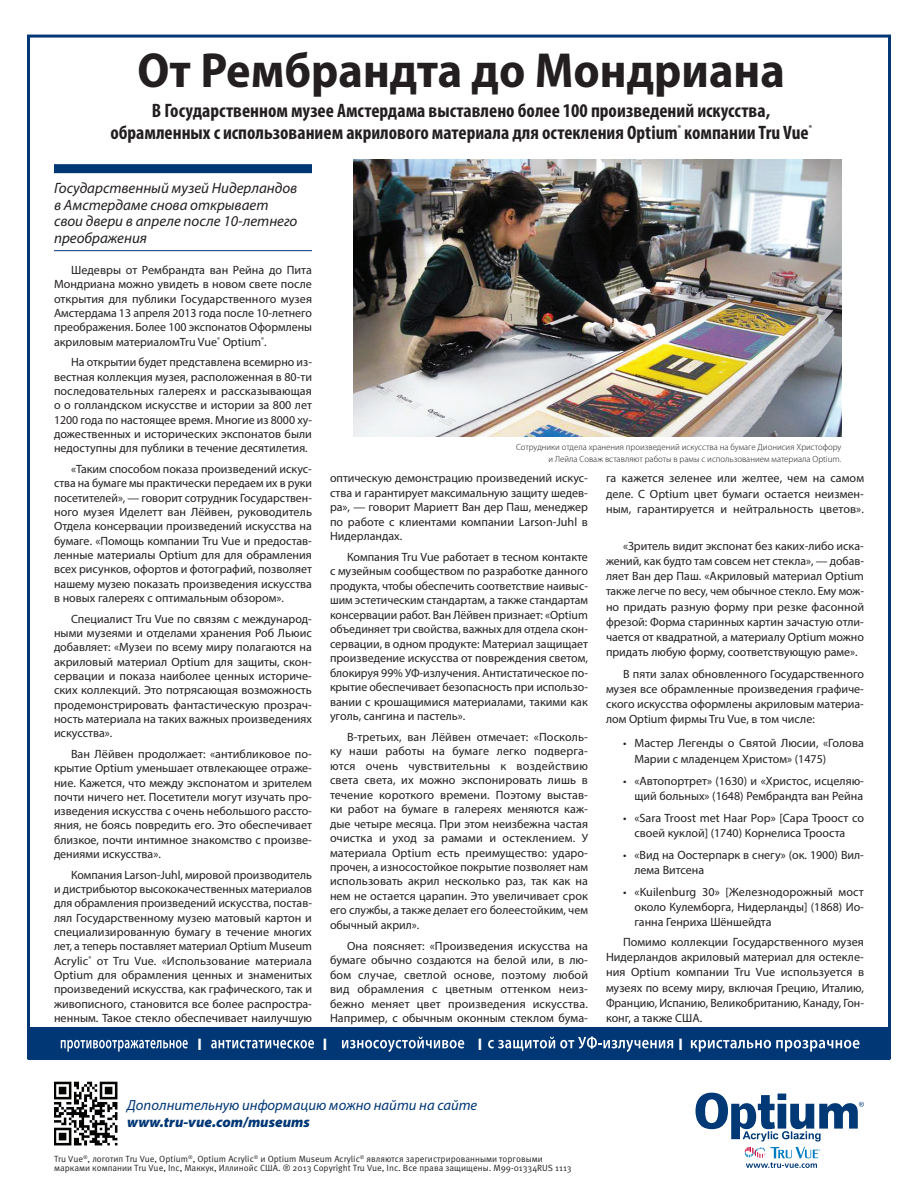
<style>
.page{position:relative;width:918px;height:1188px;background:#fff}
.page>*{position:absolute;margin:0;border:0;box-sizing:border-box;transform-origin:0 0}
.t1{font:700 semi-condensed 49.5px "Myriad Pro";color:#231f20}
.t2{font:700 condensed 19.5px "Myriad Pro";color:#231f20}
.t3{font:600 16.8px "Myriad Pro";color:#fff;scale:1.14 1}
.t4{font:italic 15px/16.6px "Myriad Pro";color:#231f20}
.t5{font:italic 14.7px/17.1px "Myriad Pro";color:#013775}
.t6{font:12px/14.2px "Myriad Pro";color:#231f20;text-align:justify}
.t7{font:9px/9px "Meta Pro";color:#231f20}
.t8{font:300 semi-condensed 9px/12px "Myriad Pro";color:#231f20;text-align:right;scale:1.08 1}
.t9{font:700 condensed 8.7px "Myriad Pro";color:#231f20}
.s1{font-weight:900}
</style>
<div class="page">
<img style="left:353px;top:160px;width:489px;height:276px">
<svg style="left:696px;top:1093px;width:168px;height:75px"></svg>
<div style="left:54px;top:164px;width:258px;height:9px;background:#013775"></div>
<hr style="left:54px;top:250px;width:258px;height:1px;background:#013775">
<img style="left:54px;top:1082px;width:64px;height:64px">
<div style="left:28px;top:1027px;width:861px;height:32px;background:#013775"></div>
<svg style="left:61px;top:1040px;width:127px;height:12px"></svg>
<svg style="left:211px;top:1040px;width:103px;height:8px"></svg>
<svg style="left:342px;top:1037px;width:122px;height:15px"></svg>
<svg style="left:488px;top:1036px;width:185px;height:16px"></svg>
<svg style="left:691px;top:1040px;width:168px;height:12px"></svg>
<p class="t1" style="left:137px;top:42px;width:649px">От Рембрандта до Мондриана</p>
<p class="t2" style="left:152px;top:98px;width:620px">В Государственном музее Амстердама выставлено более 100 произведений искусства,</p>
<p class="t2" style="left:110px;top:120px;width:700px">обрамленных с использованием акрилового материала для остекления Optium компании Tru Vue</p>
<p class="t9" style="left:678px;top:123px;width:5px">®</p>
<p class="t9" style="left:809px;top:123px;width:5px">®</p>
<p class="t4" style="left:54px;top:179px;width:245px">Государственный музей Нидерландов в Амстердаме снова открывает свои двери в апреле после 10‑летнего преображения</p>
<p class="t6" style="left:54px;top:263px;width:260px;text-indent:17px">Шедевры от Рембрандта ван Рейна до Пита Мондриана можно увидеть в новом свете после открытия для публики Государственного музея Амстердама 13 апреля 2013 года после 10‑летнего преображения. Более 100 экспонатов Оформлены акриловым материаломTru Vue<sup>®</sup> Optium<sup>®</sup>.</p>
<p class="t6" style="left:54px;top:355px;width:260px;text-indent:17px">На открытии будет представлена всемирно из&shy;вестная коллекция музея, расположенная в 80‑ти последовательных галереях и рассказывающая о о голландском искусстве и истории за 800 лет 1200 года по настоящее время. Многие из 8000 ху&shy;дожественных и исторических экспонатов были недоступны для публики в течение десятилетия.</p>
<p class="t6" style="left:54px;top:462px;width:260px;text-indent:17px">«Таким способом показа произведений искус&shy;ства на бумаге мы практически передаем их в руки посетителей», — говорит сотрудник Государствен&shy;ного музея Иделетт ван Лёйвен, руководитель Отдела консервации произведений искусства на бумаге. «Помощь компании Tru Vue и предостав&shy;ленные материалы Optium для для обрамления всех рисунков, офортов и фотографий, позволяет нашему музею показать произведения искусства в новых галереях с оптимальным обзором».</p>
<p class="t6" style="left:54px;top:611px;width:260px;text-indent:17px">Специалист Tru Vue по связям с международ&shy;ными музеями и отделами хранения Роб Льюис добавляет: «Музеи по всему миру полагаются на акриловый материал Optium для защиты, скон&shy;сервации и показа наиболее ценных историче&shy;ских коллекций. Это потрясающая возможность продемонстрировать фантастическую прозрач&shy;ность материала на таких важных произведениях искусства».</p>
<p class="t6" style="left:54px;top:747px;width:260px;text-indent:17px">Ван Лёйвен продолжает: «антибликовое по&shy;крытие Optium уменьшает отвлекающее отраже&shy;ние. Кажется, что между экспонатом и зрителем почти ничего нет. Посетители могут изучать про&shy;изведения искусства с очень небольшого рассто&shy;яния, не боясь повредить его. Это обеспечивает близкое, почти интимное знакомство с произве&shy;дениями искусства».</p>
<p class="t6" style="left:54px;top:867px;width:260px;text-indent:17px">Компания Larson-Juhl, мировой производитель и дистрибьютор высококачественных материалов для обрамления произведений искусства, постав&shy;лял Государственному музею матовый картон и специализированную бумагу в течение многих лет, а теперь поставляет материал Optium Museum Acrylic<sup>®</sup> от Tru Vue. «Использование материала Optium для обрамления ценных и знаменитых произведений искусства, как графического, так и живописного, становится все более распростра&shy;ненным. Такое стекло обеспечивает наилучшую</p>
<p class="t8" style="left:516px;top:441px;width:303px">Сотрудники отдела хранения произведений искусства на бумаге Дионисия Христофору и Лейла Соваж вставляют работы в рамы с использованием материала Optium.</p>
<p class="t6" style="left:330px;top:471px;width:260px">оптическую демонстрацию произведений искус&shy;ства и гарантирует максимальную защиту шедев&shy;ра», — говорит Мариетт Ван дер Паш, менеджер по работе с клиентами компании Larson-Juhl в Нидерландах.</p>
<p class="t6" style="left:330px;top:550px;width:260px;text-indent:17px">Компания Tru Vue работает в тесном контакте с музейным сообществом по разработке данного продукта, чтобы обеспечить соответствие наивыс&shy;шим эстетическим стандартам, а также стандартам консервации работ. Ван Лёйвен признает: «Optium объединяет три свойства, важных для отдела скон&shy;сервации, в одном продукте: Материал защищает произведение искусства от повреждения светом, блокируя 99% УФ-излучения. Антистатическое по&shy;крытие обеспечивает безопасность при использо&shy;вании с крошащимися материалами, такими как уголь, сангина и пастель».</p>
<p class="t6" style="left:330px;top:730px;width:260px;text-indent:17px">В-третьих, ван Лёйвен отмечает: «Посколь&shy;ку наши работы на бумаге легко подверга&shy;ются очень чувствительны к воздействию света света, их можно экспонировать лишь в течение короткого времени. Поэтому выстав&shy;ки работ на бумаге в галереях меняются каж&shy;дые четыре месяца. При этом неизбежна частая очистка и уход за рамами и остеклением. У материала Optium есть преимущество: ударо&shy;прочен, а износостойкое покрытие позволяет нам использовать акрил несколько раз, так как на нем не остается царапин. Это увеличивает срок его службы, а также делает его болеестойким, чем обычный акрил».</p>
<p class="t6" style="left:330px;top:938px;width:260px;text-indent:17px">Она поясняет: «Произведения искусства на бумаге обычно создаются на белой или, в лю&shy;бом случае, светлой основе, поэтому любой вид обрамления с цветным оттенком неиз&shy;бежно меняет цвет произведения искусства.<br>Например, с обычным оконным стеклом бума-</p>
<p class="t6" style="left:606px;top:471px;width:260px;line-height:15.1px">га кажется зеленее или желтее, чем на самом деле. С Optium цвет бумаги остается неизмен&shy;ным, гарантируется и нейтральность цветов».</p>
<p class="t6" style="left:606px;top:538px;width:260px;line-height:15.1px;text-indent:17px">«Зритель видит экспонат без каких‑либо иска&shy;жений, как будто там совсем нет стекла», — добав&shy;ляет Ван дер Паш. «Акриловый материал Optium также легче по весу, чем обычное стекло. Ему мож&shy;но придать разную форму при резке фасонной фрезой: Форма старинных картин зачастую отли&shy;чается от квадратной, а материалу Optium можно придать любую форму, соответствующую раме».</p>
<p class="t6" style="left:606px;top:666px;width:260px;line-height:15.1px;text-indent:17px">В пяти залах обновленного Государственного музея все обрамленные произведения графиче&shy;ского искусства оформлены акриловым материа&shy;лом Optium фирмы Tru Vue, в том числе:</p>
<p class="t6" style="left:634px;top:736px;width:231px;line-height:15.1px;text-indent:-11px">• Мастер Легенды о Святой Люсии, «Голова<br>Марии с младенцем Христом» (1475)</p>
<p class="t6" style="left:623px;top:773px;width:242px;line-height:15.1px;text-align:right">• «Автопортрет» (1630) и «Христос, исцеляю&shy;щий больных» (1648) Рембрандта ван Рейна</p>
<p class="t6" style="left:634px;top:810px;width:231px;line-height:15.1px;text-indent:-11px">• «Sara Troost met Haar Pop» [Сара Троост со своей куклой] (1740) Корнелиса Трооста</p>
<p class="t6" style="left:634px;top:847px;width:231px;line-height:15.1px;text-indent:-11px">• «Вид на Оостерпарк в снегу» (ок. 1900) Вил&shy;лема Витсена</p>
<p class="t6" style="left:634px;top:884px;width:231px;line-height:15.1px;text-indent:-11px">• «Kuilenburg 30» [Железнодорожный мост около Кулемборга, Нидерланды] (1868) Ио&shy;ганна Генриха Шёншейдта</p>
<p class="t6" style="left:606px;top:934px;width:260px;line-height:15.1px;text-indent:17px">Помимо коллекции Государственного музея Нидерландов акриловый материал для остекле&shy;ния Optium компании Tru Vue используется в музеях по всему миру, включая Грецию, Италию, Францию, Испанию, Великобританию, Канаду, Гон&shy;конг, а также США.</p>
<h3 class="t3" style="left:197px;top:1033px;width:6px">I</h3>
<h3 class="t3" style="left:323px;top:1033px;width:6px">I</h3>
<h3 class="t3" style="left:477px;top:1033px;width:6px">I</h3>
<h3 class="t3" style="left:678px;top:1033px;width:6px">I</h3>
<p class="t5" style="left:127px;top:1096px;width:352px">Дополнительную информацию можно найти на сайте <span class="s1">www.tru-vue.com/museums</span></p>
<p class="t7" style="left:54px;top:1155px;width:519px">Tru Vue<sup>®</sup>, логотип Tru Vue, Optium<sup>®</sup>, Optium Acrylic<sup>®</sup> и Optium Museum Acrylic<sup>®</sup> являются зарегистрированными торговыми марками компании Tru Vue, Inc, Маккук, Иллинойс США. ® 2013 Copyright Tru Vue, Inc. Все права защищены. M99-01334RUS 1113</p>
</div>
